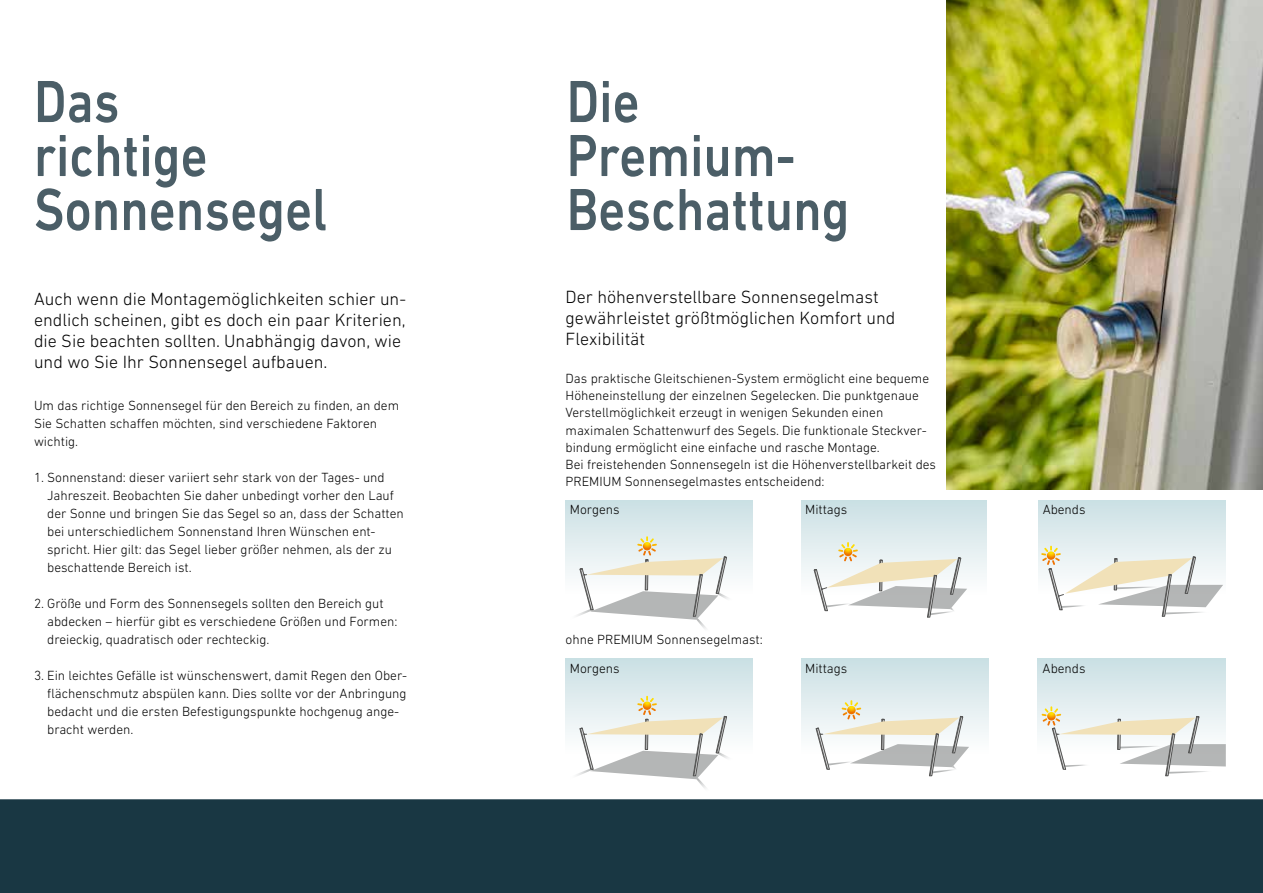
<style>
.page{position:relative;width:1263px;height:893px;background:#fff}
.page>*{position:absolute;margin:0;border:0;box-sizing:border-box;transform-origin:0 0}
.t1{font:500 60.3px/54px "DIN Next W1 G";color:#4b5e67;scale:.86 1}
.t2{font:300 18px/21px "DIN Next W1 G";color:#000}
.t3{font:300 13.5px/18px "DIN Next W1 G";color:#000}
</style>
<div class="page">
<div style="left:0;top:799px;width:1263px;height:94px;background:#193743"></div>
<div style="left:566px;top:659px;width:187px;height:130px;background:linear-gradient(to bottom,#cee2e6,#fff)"></div>
<svg style="left:569px;top:696px;width:164px;height:93px"></svg>
<div style="left:802px;top:659px;width:187px;height:130px;background:linear-gradient(to bottom,#cee2e6,#fff)"></div>
<svg style="left:816px;top:700px;width:153px;height:76px"></svg>
<div style="left:1038px;top:659px;width:187px;height:130px;background:linear-gradient(to bottom,#cee2e6,#fff)"></div>
<svg style="left:1041px;top:706px;width:184px;height:70px"></svg>
<img style="left:946px;top:0;width:317px;height:489px">
<div style="left:566px;top:500px;width:187px;height:129px;background:linear-gradient(to bottom,#cee2e6,#fff)"></div>
<svg style="left:569px;top:536px;width:164px;height:93px"></svg>
<div style="left:802px;top:500px;width:184px;height:130px;background:linear-gradient(to bottom,#cee2e5,#fff)"></div>
<svg style="left:814px;top:542px;width:153px;height:75px"></svg>
<div style="left:1038px;top:500px;width:187px;height:129px;background:linear-gradient(to bottom,#cfe2e6,#fff)"></div>
<svg style="left:1041px;top:546px;width:182px;height:70px"></svg>
<h1 class="t1" style="left:34px;top:74px;width:342px">Das<br>richtige<br>Sonnensegel</h1>
<h2 class="t2" style="left:34px;top:288px;width:374px">Auch wenn die Montagemöglichkeiten schier un&shy;endlich scheinen, gibt es doch ein paar Kriterien, die Sie beachten sollten. Unabhängig davon, wie und wo Sie Ihr Sonnensegel aufbauen.</h2>
<p class="t3" style="left:34px;top:396px;width:367px">Um das richtige Sonnensegel für den Bereich zu finden, an dem<br>Sie Schatten schaffen möchten, sind verschiedene Faktoren wichtig.</p>
<p class="t3" style="left:47px;top:468px;width:358px;text-indent:-13px">1. Sonnenstand: dieser variiert sehr stark von der Tages- und Jahreszeit. Beobachten Sie daher unbedingt vorher den Lauf der Sonne und bringen Sie das Segel so an, dass der Schatten bei unterschiedlichem Sonnenstand Ihren Wünschen ent&shy;spricht. Hier gilt: das Segel lieber größer nehmen, als der zu beschattende Bereich ist.</p>
<p class="t3" style="left:47px;top:594px;width:352px;text-indent:-13px">2. Größe und Form des Sonnensegels sollten den Bereich gut abdecken – hierfür gibt es verschiedene Größen und Formen: dreieckig, quadratisch oder rechteckig.</p>
<p class="t3" style="left:47px;top:666px;width:362px;text-indent:-13px">3. Ein leichtes Gefälle ist wünschenswert, damit Regen den Ober&shy;flächenschmutz abspülen kann. Dies sollte vor der Anbringung bedacht und die ersten Befestigungspunkte hochgenug ange&shy;bracht werden.</p>
<h1 class="t1" style="left:567px;top:74px;width:330px">Die<br>Premium-<br>Beschattung</h1>
<h2 class="t2" style="left:566px;top:286px;width:331px">Der höhenverstellbare Sonnensegelmast gewährleistet größtmöglichen Komfort und<br>Flexibilität</h2>
<p class="t3" style="left:566px;top:369px;width:372px;line-height:17.2px">Das praktische Gleitschienen-System ermöglicht eine bequeme Höheneinstellung der einzelnen Segelecken. Die punktgenaue Verstellmöglichkeit erzeugt in wenigen Sekunden einen maximalen Schattenwurf des Segels. Die funktionale Steckver&shy;bindung ermöglicht eine einfache und rasche Montage.<br>Bei freistehenden Sonnensegeln ist die Höhenverstellbarkeit des PREMIUM Sonnensegelmastes entscheidend:</p>
<p class="t3" style="left:570px;top:501px;width:51px">Morgens</p>
<p class="t3" style="left:805px;top:501px;width:44px">Mittags</p>
<p class="t3" style="left:1043px;top:501px;width:44px">Abends</p>
<p class="t3" style="left:566px;top:630px;width:199px">ohne PREMIUM Sonnensegelmast:</p>
<p class="t3" style="left:570px;top:659px;width:51px">Morgens</p>
<p class="t3" style="left:805px;top:659px;width:44px">Mittags</p>
<p class="t3" style="left:1043px;top:659px;width:44px">Abends</p>
</div>
